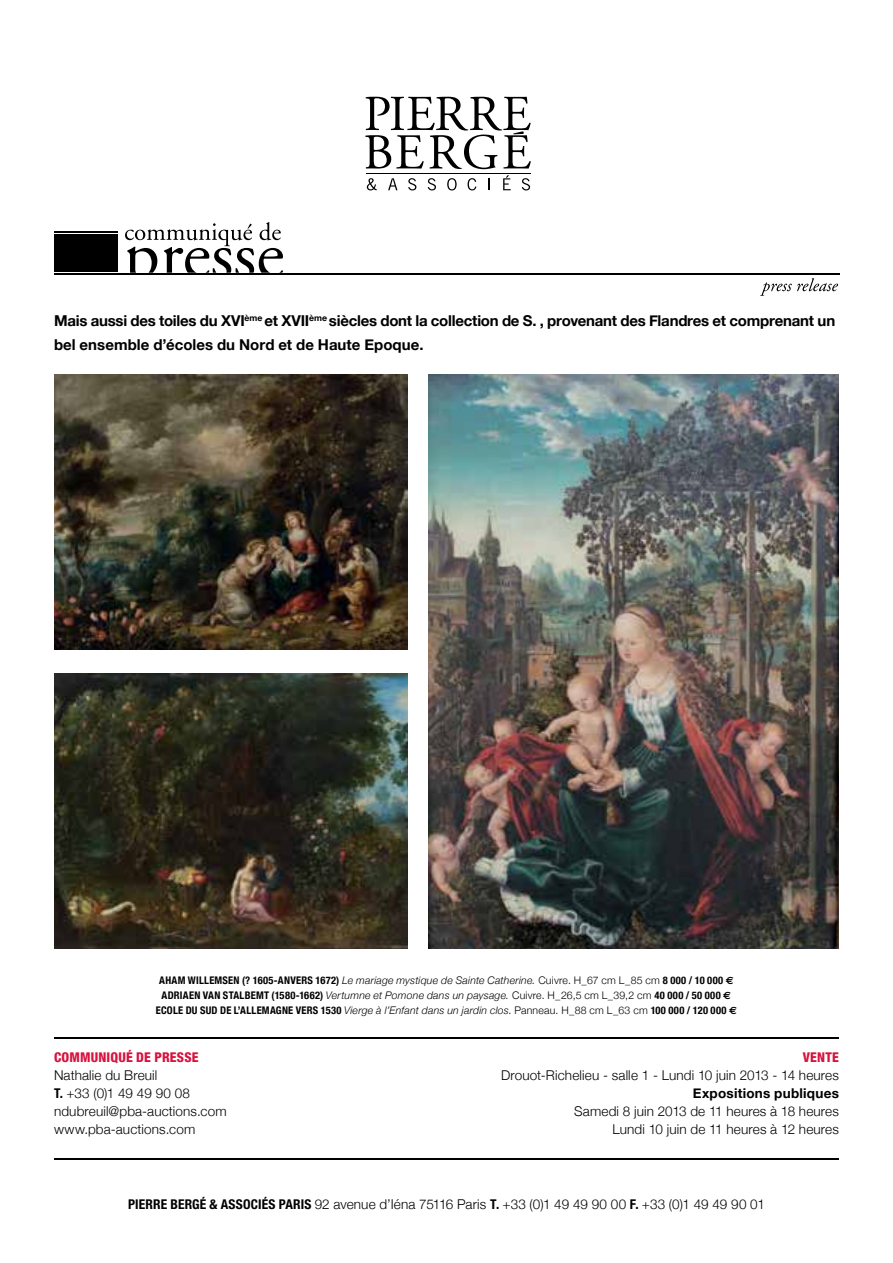
<style>
.page{position:relative;width:893px;height:1263px;background:#fff}
.page>*{position:absolute;margin:0;border:0;box-sizing:border-box;transform-origin:0 0}
.t1{font:700 15px/24px "Helvetica Neue";letter-spacing:-.015em;color:#000}
.t2{font:300 13.5px/18px "Helvetica Neue";letter-spacing:.01em;color:#000}
.t3{font:800 condensed 13.5px "Helvetica Neue";letter-spacing:.015em;color:#d7143f}
.t4{font:700 13.5px "Helvetica Neue";letter-spacing:.02em;color:#000}
.t5{font:700 condensed 10.5px/15px "Helvetica Neue";letter-spacing:.025em;color:#000}
.s1{font-weight:300;font-style:italic;font-stretch:normal}
.s2{font-weight:300;font-stretch:normal}
.s3{font-family:"Euro Sans";font-stretch:normal}
.s4{font-weight:700;font-stretch:condensed}
</style>
<div class="page">
<div style="left:54px;top:234px;width:64px;height:38px;background:#000"></div>
<hr style="left:54px;top:232px;width:64px;height:1px;background:#000">
<hr style="left:54px;top:274px;width:785px;height:1px;background:#000">
<svg style="left:760px;top:278px;width:78px;height:18px"></svg>
<svg style="left:125px;top:222px;width:158px;height:51px"></svg>
<svg style="left:365px;top:97px;width:166px;height:72px"></svg>
<svg style="left:367px;top:178px;width:10px;height:12px"></svg>
<svg style="left:388px;top:178px;width:9px;height:12px"></svg>
<svg style="left:408px;top:178px;width:8px;height:12px"></svg>
<svg style="left:428px;top:178px;width:8px;height:12px"></svg>
<svg style="left:447px;top:178px;width:10px;height:12px"></svg>
<svg style="left:468px;top:178px;width:8px;height:12px"></svg>
<svg style="left:488px;top:178px;width:2px;height:12px"></svg>
<svg style="left:503px;top:175px;width:8px;height:15px"></svg>
<svg style="left:522px;top:178px;width:8px;height:12px"></svg>
<hr style="left:366px;top:173px;width:165px;height:1px;background:#000">
<hr style="left:54px;top:1037px;width:785px;height:2px;background:#000">
<hr style="left:54px;top:1158px;width:785px;height:1px;background:#000">
<img style="left:429px;top:375px;width:410px;height:573px">
<img style="left:54px;top:375px;width:353px;height:275px">
<img style="left:54px;top:673px;width:353px;height:275px">
<h1 class="t1" style="left:54px;top:308px;width:783px">Mais aussi des toiles du XVI<sup>ème</sup> et XVII<sup>ème</sup> siècles dont la collection de S. , provenant des Flandres et comprenant un bel ensemble d’écoles du Nord et de Haute Epoque.</h1>
<p class="t5" style="left:159px;top:972px;width:576px">AHAM WILLEMSEN (? 1605-ANVERS 1672) <span class="s1">Le mariage mystique de Sainte Catherine.</span> <span class="s2">Cuivre. H_67 cm L_85 cm</span> 8 000 / 10 000 <span class="s3">€<br></span>ADRIAEN VAN STAL</p>
<p class="t5" style="left:156px;top:987px;width:582px;text-indent:116px">(1580-1662) <span class="s1">Vertumne et Pomone dans un paysage.</span> <span class="s2">Cuivre. H_26,5 cm L_39,2 cm</span> 40 000 / 50 000 <span class="s3">€<br></span>ECOLE DU SUD DE L’ALLEMAGNE VERS 1530 <span class="s1">Vierge à l’Enfant dans un jardin clos</span><span class="s2">. Panneau. H_88 cm L_63 cm</span> 100 000 / 120 000 <span class="s3">€</span></p>
<p class="t3" style="left:54px;top:1049px;width:146px">COMMUNIQUÉ DE PRESSE</p>
<p class="t2" style="left:54px;top:1065px;width:174px">Nathalie du Breuil<br><span class="s4">T.</span> +33 (0)1 49 49 90 08 ndubreuil@pba-auctions.com www.pba-auctions.com</p>
<p class="t5" style="left:245px;top:987px;width:13px">BEMT</p>
<p class="t3" style="left:803px;top:1049px;width:37px">VENTE</p>
<p class="t2" style="left:501px;top:1066px;width:339px">Drouot-Richelieu - salle 1 - Lundi 10 juin 2013 - 14 heures</p>
<p class="t4" style="left:693px;top:1081px;width:148px">Expositions publiques</p>
<p class="t2" style="left:574px;top:1102px;width:266px;text-align:right">Samedi 8 juin 2013 de 11 heures à 18 heures<br>Lundi 10 juin de 11 heures à 12 heures</p>
<p class="t2" style="left:128px;top:1194px;width:638px"><span class="s4">PIERRE BERGÉ &amp; ASSOCIÉS PARIS</span> 92 avenue d’Iéna 75116 Paris <span class="s4">T.</span> +33 (0)1 49 49 90 00 <span class="s4">F.</span> +33 (0)1 49 49 90 01</p>
</div>
